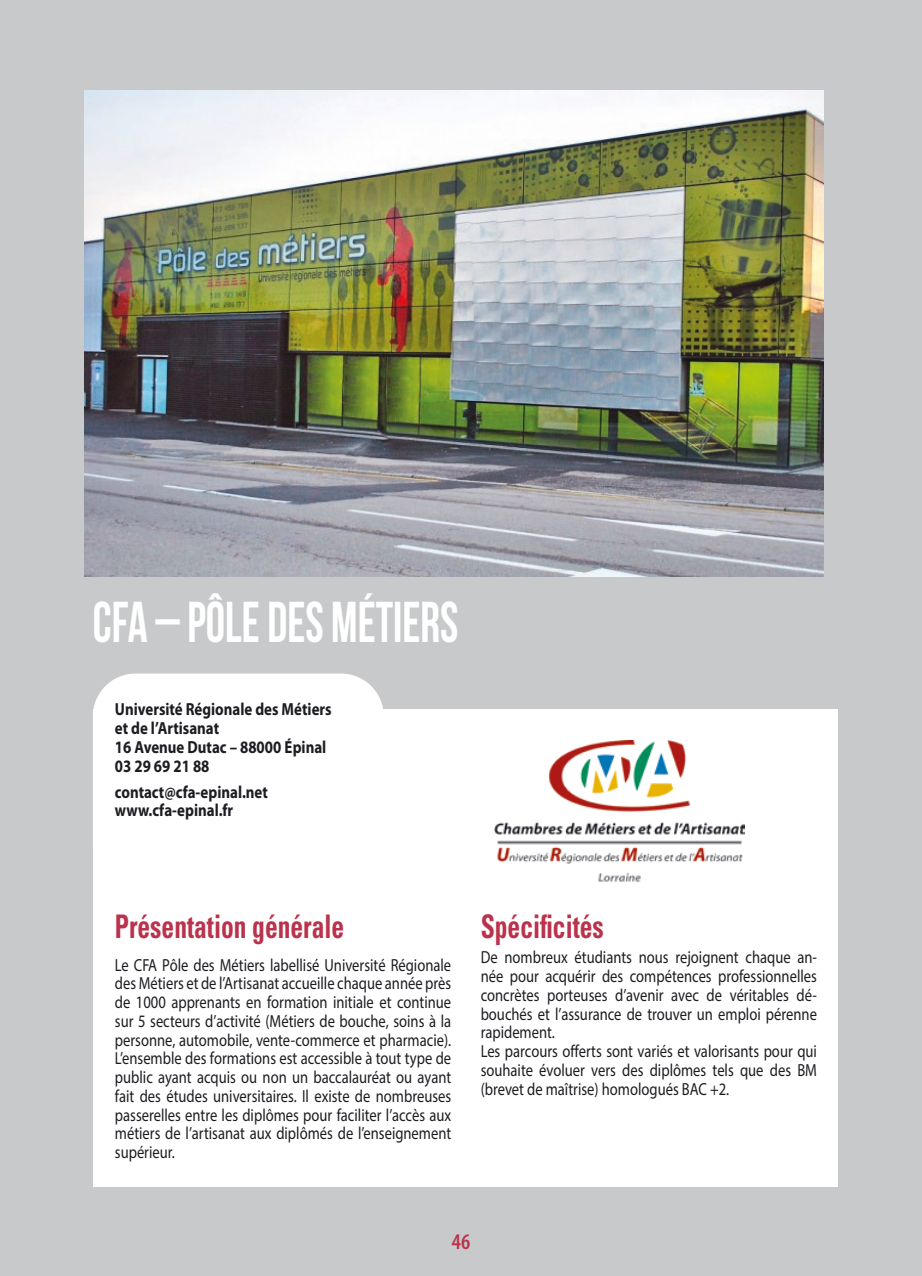
<style>
.page{position:relative;width:922px;height:1276px;background:#fff}
.page>*{position:absolute;margin:0;border:0;box-sizing:border-box;transform-origin:0 0}
.TITRE_grand{font:57.5px "Bebas Neue";color:#fff;scale:.85 1}
.INTER1{font:700 condensed 32.5px "Univers";color:#bb324c;scale:.78 1}
.t1{font:600 condensed 22.5px "Myriad Pro";color:#bb324c}
.normalsans{font:17.5px/18.8px "Myriad Pro";color:#1c1d21;text-align:justify;scale:.83 1}
.normalsans-2{font:700 17.5px/18.8px "Myriad Pro";color:#1c1d21;scale:.85 1}
</style>
<div class="page">
<div style="left:0;top:0;width:921px;height:1276px;background:#c7c9ca"></div>
<div style="left:93px;top:673px;width:290px;height:214px;background:#fff;border-radius:43px"></div>
<div style="left:93px;top:709px;width:744px;height:477px;background:#fff"></div>
<img style="left:84px;top:90px;width:739px;height:486px">
<img style="left:494px;top:740px;width:250px;height:142px">
<p class="TITRE_grand" style="left:93px;top:590px;width:431px">CFA – PÔLE DES MÉTIERS</p>
<p class="normalsans-2" style="left:115px;top:699px;width:256px">Université Régionale des Métiers et de l’Artisanat</p>
<p class="normalsans-2" style="left:115px;top:737px;width:250px">16 Avenue Dutac – 88000 Épinal</p>
<p class="normalsans-2" style="left:115px;top:756px;width:113px">03 29 69 21 88</p>
<p class="normalsans-2" style="left:115px;top:781px;width:181px">contact@cfa-epinal.net</p>
<p class="normalsans-2" style="left:115px;top:800px;width:141px">www.cfa-epinal.fr</p>
<p class="INTER1" style="left:115px;top:906px;width:295px">Présentation générale</p>
<p class="normalsans" style="left:115px;top:955px;width:406px">Le CFA Pôle des Métiers labellisé Université Régionale des Métiers et de l’Artisanat accueille chaque année près de 1000 apprenants en formation initiale et continue sur 5 secteurs d’activité (Métiers de bouche, soins à la personne, automobile, vente-commerce et pharmacie).<br>L’ensemble des formations est accessible à tout type de public ayant acquis ou non un baccalauréat ou ayant fait des études universitaires. Il existe de nombreuses passerelles entre les diplômes pour faciliter l’accès aux métiers de l’artisanat aux diplômés de l’enseignement supérieur.</p>
<p class="INTER1" style="left:480px;top:906px;width:159px">Spécificités</p>
<p class="normalsans" style="left:480px;top:948px;width:406px">De nombreux étudiants nous rejoignent chaque an&shy;née pour acquérir des compétences professionnelles concrètes porteuses d’avenir avec de véritables dé&shy;bouchés et l’assurance de trouver un emploi pérenne rapidement.</p>
<p class="normalsans" style="left:480px;top:1041px;width:406px">Les parcours offerts sont variés et valorisants pour qui souhaite évoluer vers des diplômes tels que des BM (brevet de maîtrise) homologués BAC +2.</p>
<p class="t1" style="left:451px;top:1227px;width:20px">46</p>
</div>
